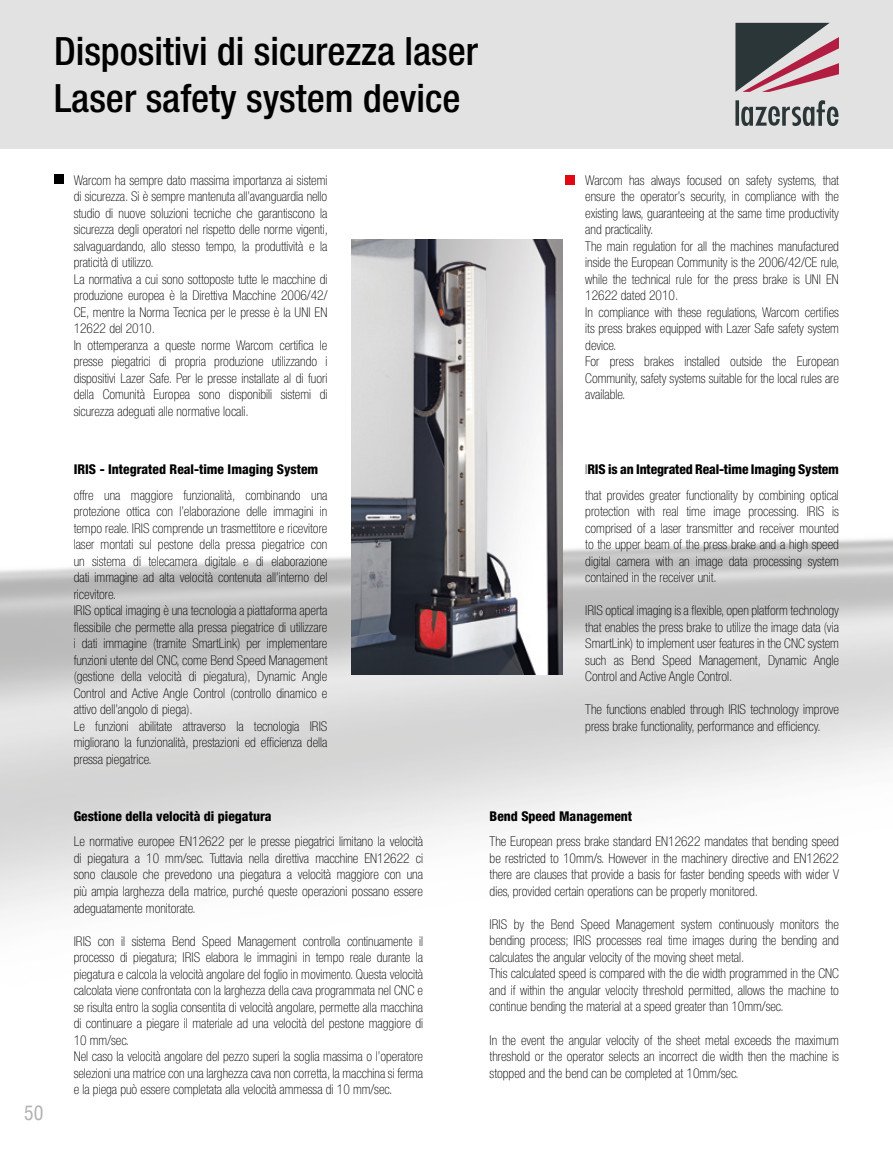
<style>
.page{position:relative;width:893px;height:1149px;background:#fff}
.page>*{position:absolute;margin:0;border:0;box-sizing:border-box;transform-origin:0 0}
.t1{font:500 condensed 39px/46.8px "Helvetica Neue LT";color:#000}
.t2{font:condensed 19.5px "Helvetica";color:#b3b2b2}
.t3{font:100 condensed 13.5px/16.5px "Helvetica Neue LT Std";color:#000}
.t4{font:800 condensed 13.5px "Helvetica Neue LT Std";color:#000}
.s1{font-weight:800}
</style>
<div class="page">
<img style="left:0;top:174px;width:893px;height:744px">
<img style="left:352px;top:239px;width:211px;height:435px">
<div style="left:54px;top:174px;width:9px;height:9px;background:#000"></div>
<div style="left:566px;top:175px;width:9px;height:9px;background:#e30613"></div>
<div style="left:0;top:0;width:893px;height:149px;background:#e2e2e2"></div>
<svg style="left:735px;top:23px;width:104px;height:69px"></svg>
<svg style="left:735px;top:100px;width:103px;height:26px"></svg>
<h1 class="t1" style="left:54px;top:27px;width:426px">Dispositivi di sicurezza laser<br>Laser safety system device</h1>
<h2 class="t2" style="left:24px;top:1099px;width:21px">50</h2>
<p class="t3" style="left:74px;top:171px;width:256px">Warcom ha sempre dato massima importanza ai sistemi di sicurezza. Si è sempre mantenuta all’avanguardia nello studio di nuove soluzioni tecniche che garantiscono la sicurezza degli operatori nel rispetto delle norme vigenti, salvaguardando, allo stesso tempo, la produttività e la praticità di utilizzo.<br>La normativa a cui sono sottoposte tutte le macchine di produzione europea è la Direttiva Macchine 2006/42/ CE, mentre la Norma Tecnica per le presse è la UNI EN 12622 del 2010.<br>In ottemperanza a queste norme Warcom certifica le presse piegatrici di propria produzione utilizzando i dispositivi Lazer Safe. Per le presse installate al di fuori della Comunità Europea sono disponibili sistemi di sicurezza adeguati alle normative locali.</p>
<p class="t4" style="left:74px;top:461px;width:246px">IRIS - Integrated Real-time Imaging System</p>
<p class="t3" style="left:74px;top:486px;width:255px">offre una maggiore funzionalità, combinando una protezione ottica con l’elaborazione delle immagini in tempo reale. IRIS comprende un trasmettitore e ricevitore laser montati sul pestone della pressa piegatrice con un sistema di telecamera digitale e di elaborazione dati immagine ad alta velocità contenuta all’interno del ricevitore.<br>IRIS optical imaging è una tecnologia a piattaforma aperta flessibile che permette alla pressa piegatrice di utilizzare i dati immagine (tramite SmartLink) per implementare funzioni utente del CNC, come Bend Speed Management (gestione della velocità di piegatura), Dynamic Angle Control and Active Angle Control (controllo dinamico e attivo dell’angolo di piega).<br>Le funzioni abilitate attraverso la tecnologia IRIS migliorano la funzionalità, prestazioni ed efficienza della pressa piegatrice.</p>
<p class="t4" style="left:74px;top:807px;width:199px">Gestione della velocità di piegatura</p>
<p class="t3" style="left:74px;top:833px;width:351px;text-align:justify">Le normative europee EN12622 per le presse piegatrici limitano la velocità di piegatura a 10 mm/sec. Tuttavia nella direttiva macchine EN12622 ci sono clausole che prevedono una piegatura a velocità maggiore con una più ampia larghezza della matrice, purché queste operazioni possano essere adeguatamente monitorate.</p>
<p class="t3" style="left:74px;top:932px;width:351px">IRIS con il sistema Bend Speed Management controlla continuamente il processo di piegatura; IRIS elabora le immagini in tempo reale durante la piegatura e calcola la velocità angolare del foglio in movimento. Questa velocità calcolata viene confrontata con la larghezza della cava programmata nel CNC e se risulta entro la soglia consentita di velocità angolare, permette alla macchina di continuare a piegare il materiale ad una velocità del pestone maggiore di 10 mm/sec.<br>Nel caso la velocità angolare del pezzo superi la soglia massima o l’operatore selezioni una matrice con una larghezza cava non corretta, la macchina si ferma e la piega può essere completata alla velocità ammessa di 10 mm/sec.</p>
<p class="t3" style="left:585px;top:171px;width:256px">Warcom has always focused on safety systems, that ensure the operator’s security, in compliance with the existing laws, guaranteeing at the same time productivity and practicality.<br>The main regulation for all the machines manufactured inside the European Community is the 2006/42/CE rule, while the technical rule for the press brake is UNI EN 12622 dated 2010.<br>In compliance with these regulations, Warcom certifies its press brakes equipped with Lazer Safe safety system device.<br>For press brakes installed outside the European Community, safety systems suitable for the local rules are available.</p>
<p class="t3" style="left:585px;top:456px;width:255px;line-height:25.5px">I<span class="s1">RIS is an Integrated Real-time Imaging System </span>that provides greater functionality by combining optical</p>
<p class="t3" style="left:585px;top:503px;width:255px;text-align:justify">protection with real time image processing. IRIS is comprised of a laser transmitter and receiver mounted to the upper beam of the press brake and a high speed digital camera with an image data processing system contained in the receiver unit.</p>
<p class="t3" style="left:585px;top:602px;width:255px;text-align:justify">IRIS optical imaging is a flexible, open platform technology that enables the press brake to utilize the image data (via SmartLink) to implement user features in the CNC system such as Bend Speed Management, Dynamic Angle Control and Active Angle Control.</p>
<p class="t3" style="left:585px;top:701px;width:255px">The functions enabled through IRIS technology improve press brake functionality, performance and efficiency.</p>
<p class="t4" style="left:490px;top:807px;width:144px">Bend Speed Management</p>
<p class="t3" style="left:490px;top:833px;width:351px;text-align:justify">The European press brake standard EN12622 mandates that bending speed be restricted to 10mm/s. However in the machinery directive and EN12622 there are clauses that provide a basis for faster bending speeds with wider V dies, provided certain operations can be properly monitored.</p>
<p class="t3" style="left:490px;top:915px;width:351px">IRIS by the Bend Speed Management system continuously monitors the bending process; IRIS processes real time images during the bending and calculates the angular velocity of the moving sheet metal.<br>This calculated speed is compared with the die width programmed in the CNC and if within the angular velocity threshold permitted, allows the machine to continue bending the material at a speed greater than 10mm/sec.</p>
<p class="t3" style="left:490px;top:1031px;width:351px;text-align:justify">In the event the angular velocity of the sheet metal exceeds the maximum threshold or the operator selects an incorrect die width then the machine is stopped and the bend can be completed at 10mm/sec.</p>
</div>
